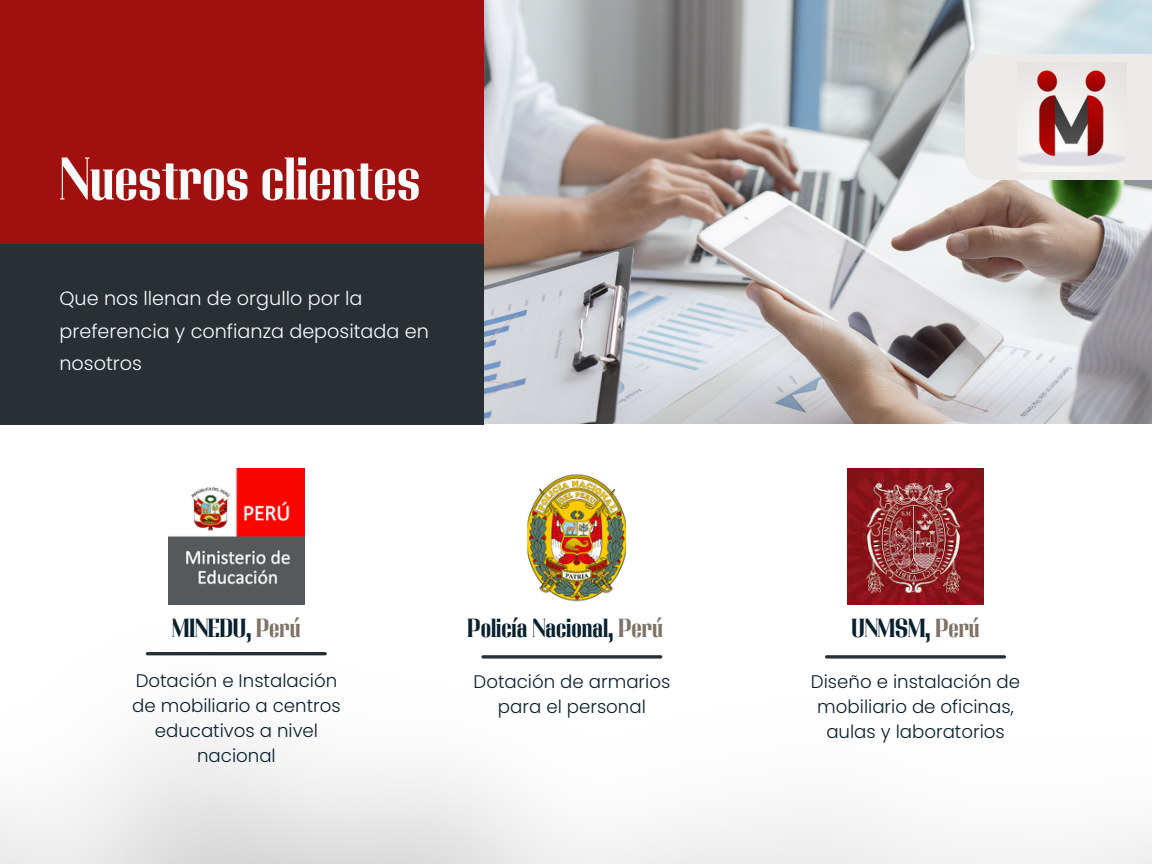
<style>
.page{position:relative;width:1152px;height:864px;background:#fff}
.page>*{position:absolute;margin:0;border:0;box-sizing:border-box;transform-origin:0 0}
.t1{font:60px "Adirek Serif 700";color:#fafafa}
.t2{font:26.1px "Adirek Serif 700";color:#09202e}
.t3{font:300 19.2px/32.4px "Poppins";color:#fafafa}
.t4{font:300 18.15px/24.8px "Poppins";color:#09202e;text-align:center}
.s1{color:#7f7365}
</style>
<div class="page">
<img style="left:0;top:0;width:1152px;height:864px">
<div style="left:0;top:227px;width:484px;height:198px;background:#283035"></div>
<div style="left:0;top:0;width:484px;height:244px;background:#9f100e"></div>
<hr style="left:147px;top:652px;width:178px;height:3px;background:#283035">
<svg style="left:483px;top:655px;width:178px;height:4px"></svg>
<svg style="left:827px;top:655px;width:177px;height:4px"></svg>
<img style="left:168px;top:469px;width:136px;height:136px">
<img style="left:848px;top:469px;width:136px;height:136px">
<img style="left:526px;top:469px;width:102px;height:136px">
<div style="left:965px;top:54px;width:187px;height:126px;background:#ecebe9"></div>
<img style="left:1018px;top:63px;width:109px;height:109px">
<h1 class="t1" style="left:59px;top:144px;width:362px">Nuestros clientes</h1>
<p class="t3" style="left:59px;top:282px;width:371px">Que nos llenan de orgullo por la preferencia y confianza depositada en nosotros</p>
<h2 class="t2" style="left:172px;top:612px;width:130px">MINEDU, <span class="s1">Perú</span></h2>
<h2 class="t2" style="left:468px;top:612px;width:197px">Policía Nacional, <span class="s1">Perú</span></h2>
<h2 class="t2" style="left:851px;top:612px;width:130px">UNMSM, <span class="s1">Perú</span></h2>
<p class="t4" style="left:132px;top:669px;width:210px">Dotación e Instalación de mobiliario a centros educativos a nivel nacional</p>
<p class="t4" style="left:474px;top:669px;width:198px;line-height:25.2px">Dotación de armarios para el personal</p>
<p class="t4" style="left:811px;top:669px;width:211px;line-height:25.2px">Diseño e instalación de mobiliario de oficinas, aulas y laboratorios</p>
</div>
